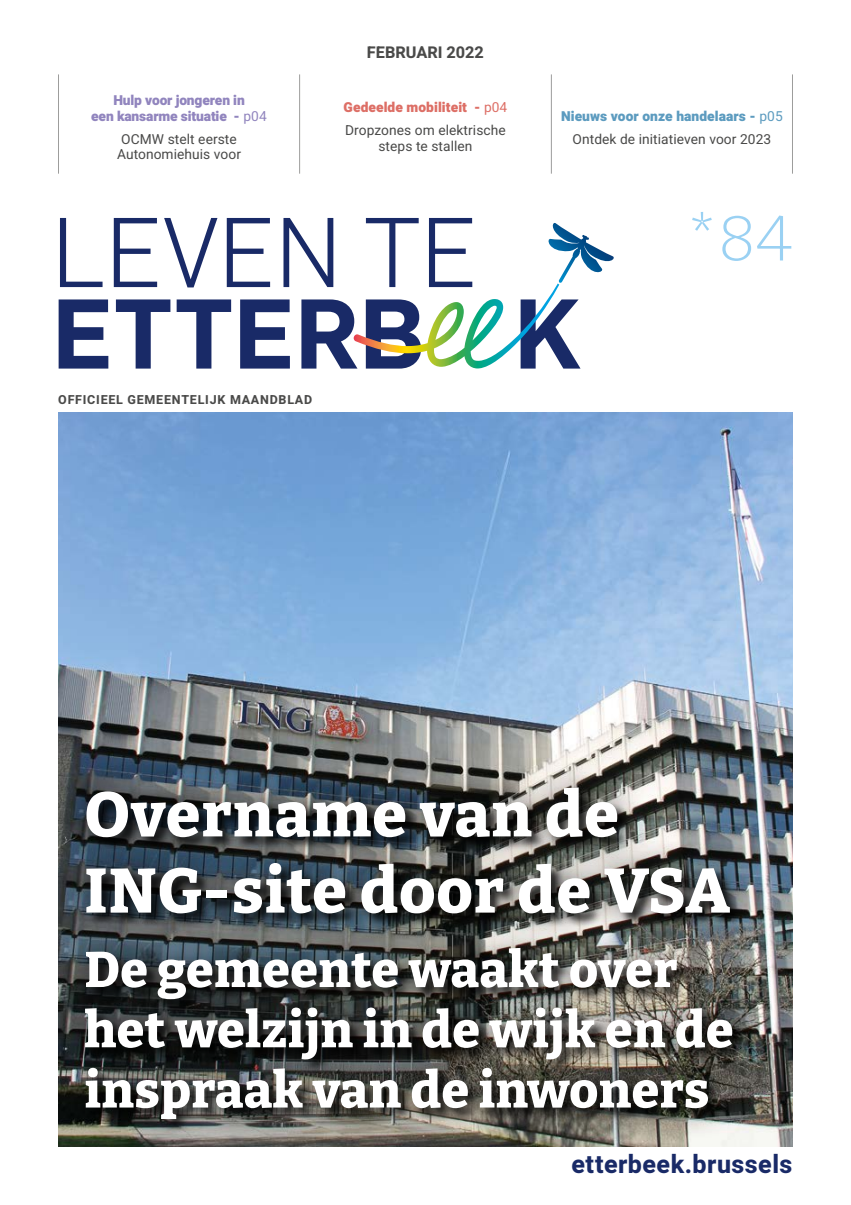
<style>
.page{position:relative;width:851px;height:1205px;background:#fff}
.page>*{position:absolute;margin:0;border:0;box-sizing:border-box;transform-origin:0 0}
.t1{font:300 63.75px "Bitter";color:#9ad1f3}
.t2{font:800 62.5px/76.1px "Bitter";letter-spacing:.02em;color:#fff}
.t3{font:800 50px/60.2px "Bitter";letter-spacing:.01em;color:#fff}
.t4{font:800 25px "Heebo";letter-spacing:.02em;color:#192a67}
.t5{font:700 16.25px "Heebo";color:#4a4a49}
.t6{font:13.75px/16px "Heebo";letter-spacing:.005em;color:#4a4a49;text-align:center}
.t7{font:900 13.75px/16px "Heebo";letter-spacing:-.01em;color:#9185be;text-align:center}
.t8{font:900 13.75px "Heebo";letter-spacing:.005em;color:#5c9bbf}
.t9{font:900 13.75px "Heebo";letter-spacing:.005em;color:#dd6f66}
.t10{font:700 12.5px "Heebo";letter-spacing:.06em;color:#4a4a49}
.s1{font-weight:400}
</style>
<div class="page">
<img style="left:58px;top:413px;width:734px;height:733px">
<svg style="left:59px;top:218px;width:555px;height:151px"></svg>
<hr style="left:58px;top:74px;width:1px;height:100px;background:#9d9d9c">
<hr style="left:299px;top:74px;width:1px;height:100px;background:#9d9d9c">
<hr style="left:551px;top:74px;width:1px;height:100px;background:#9d9d9c">
<hr style="left:792px;top:74px;width:1px;height:100px;background:#9d9d9c">
<div style="left:55px;top:756px;width:708px;height:395px;background:#000;opacity:.85"></div>
<p class="t7" style="left:91px;top:92px;width:177px">Hulp voor jongeren in<br>een kansarme situatie - <span class="s1">p04</span></p>
<p class="t6" style="left:117px;top:131px;width:125px">OCMW stelt eerste<br>Autonomiehuis voor</p>
<p class="t5" style="left:367px;top:41px;width:118px">FEBRUARI 2022</p>
<p class="t9" style="left:343px;top:97px;width:165px">Gedeelde mobiliteit - <span class="s1">p04</span></p>
<p class="t6" style="left:345px;top:122px;width:162px">Dropzones om elektrische steps te stallen</p>
<p class="t10" style="left:58px;top:391px;width:255px">OFFICIEEL GEMEENTELIJK MAANDBLAD</p>
<p class="t8" style="left:561px;top:106px;width:223px">Nieuws voor onze handelaars - <span class="s1">p05</span></p>
<p class="t6" style="left:572px;top:131px;width:200px">Ontdek de initiatieven voor 2023</p>
<p class="t1" style="left:686px;top:198px;width:108px">*84</p>
<p class="t2" style="left:84px;top:775px;width:647px">Overname van de<br>ING-site door de VSA</p>
<p class="t3" style="left:84px;top:938px;width:650px">De gemeente waakt over het welzijn in de wijk en de inspraak van de inwoners</p>
<p class="t4" style="left:571px;top:1147px;width:222px">etterbeek.brussels</p>
</div>
